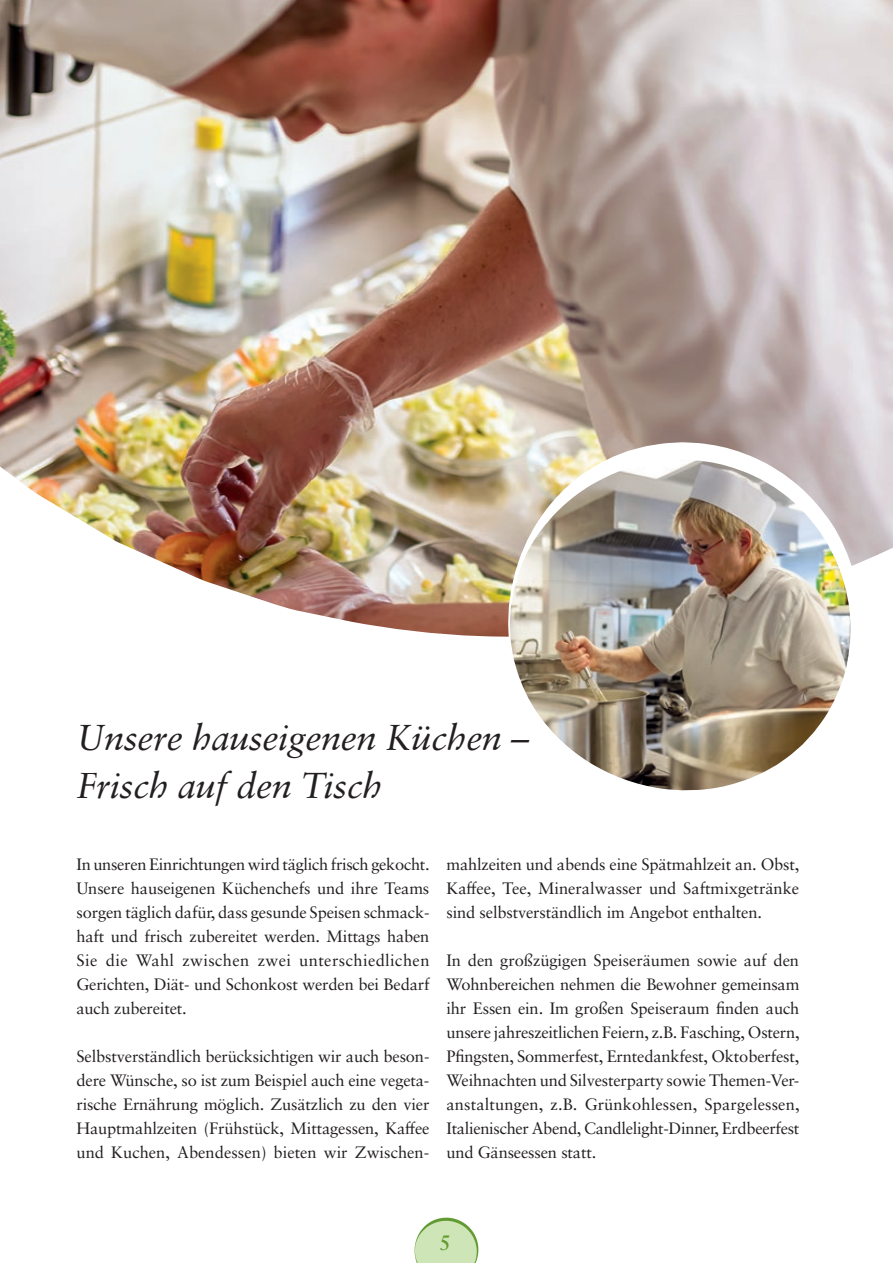
<style>
.page{position:relative;width:893px;height:1263px;background:#fff}
.page>*{position:absolute;margin:0;border:0;box-sizing:border-box;transform-origin:0 0}
.t1{font:italic 36px/48px "Sabon LT Pro";letter-spacing:-.01em;color:#231f20}
.t2{font:700 21px "Sabon LT Pro";color:#629b31}
.t3{font:16.5px/24px "Sabon LT Pro";letter-spacing:-.01em;color:#231f20;text-align:justify}
</style>
<div class="page">
<svg style="left:415px;top:1217px;width:63px;height:46px;background:#cde3b8"></svg>
<img style="left:0;top:0;width:893px;height:637px">
<img style="left:508px;top:442px;width:351px;height:349px">
<h1 class="t1" style="left:77px;top:713px;width:454px">Unsere hauseigenen Küchen –<br>Frisch auf den Tisch</h1>
<p class="t3" style="left:77px;top:852px;width:355px">In unseren Einrichtungen wird täglich frisch gekocht.<br>Unsere hauseigenen Küchenchefs und ihre Teams sorgen täglich dafür, dass gesunde Speisen schmack&shy;haft und frisch zubereitet werden. Mittags haben Sie die Wahl zwischen zwei unterschiedlichen Gerichten, Diät- und Schonkost werden bei Bedarf auch zubereitet.</p>
<p class="t3" style="left:77px;top:1044px;width:355px">Selbstverständlich berücksichtigen wir auch beson&shy;dere Wünsche, so ist zum Beispiel auch eine vegeta&shy;rische Ernährung möglich. Zusätzlich zu den vier Hauptmahlzeiten (Frühstück, Mittagessen, Kaffee und Kuchen, Abendessen) bieten wir Zwischen-</p>
<p class="t3" style="left:446px;top:852px;width:354px">mahlzeiten und abends eine Spätmahlzeit an. Obst, Kaffee, Tee, Mineralwasser und Saftmixgetränke sind selbstverständlich im Angebot enthalten.</p>
<p class="t3" style="left:446px;top:948px;width:355px">In den großzügigen Speiseräumen sowie auf den Wohnbereichen nehmen die Bewohner gemeinsam ihr Essen ein. Im großen Speiseraum finden auch unsere jahreszeitlichen Feiern, z.B. Fasching, Ostern, Pfingsten, Sommerfest, Erntedankfest, Oktoberfest, Weihnachten und Silvesterparty sowie Themen-Ver&shy;anstaltungen, z.B. Grünkohlessen, Spargelessen, Italienischer Abend, Candlelight-Dinner, Erdbeerfest und Gänseessen statt.</p>
<p class="t2" style="left:439px;top:1229px;width:13px">5</p>
</div>
